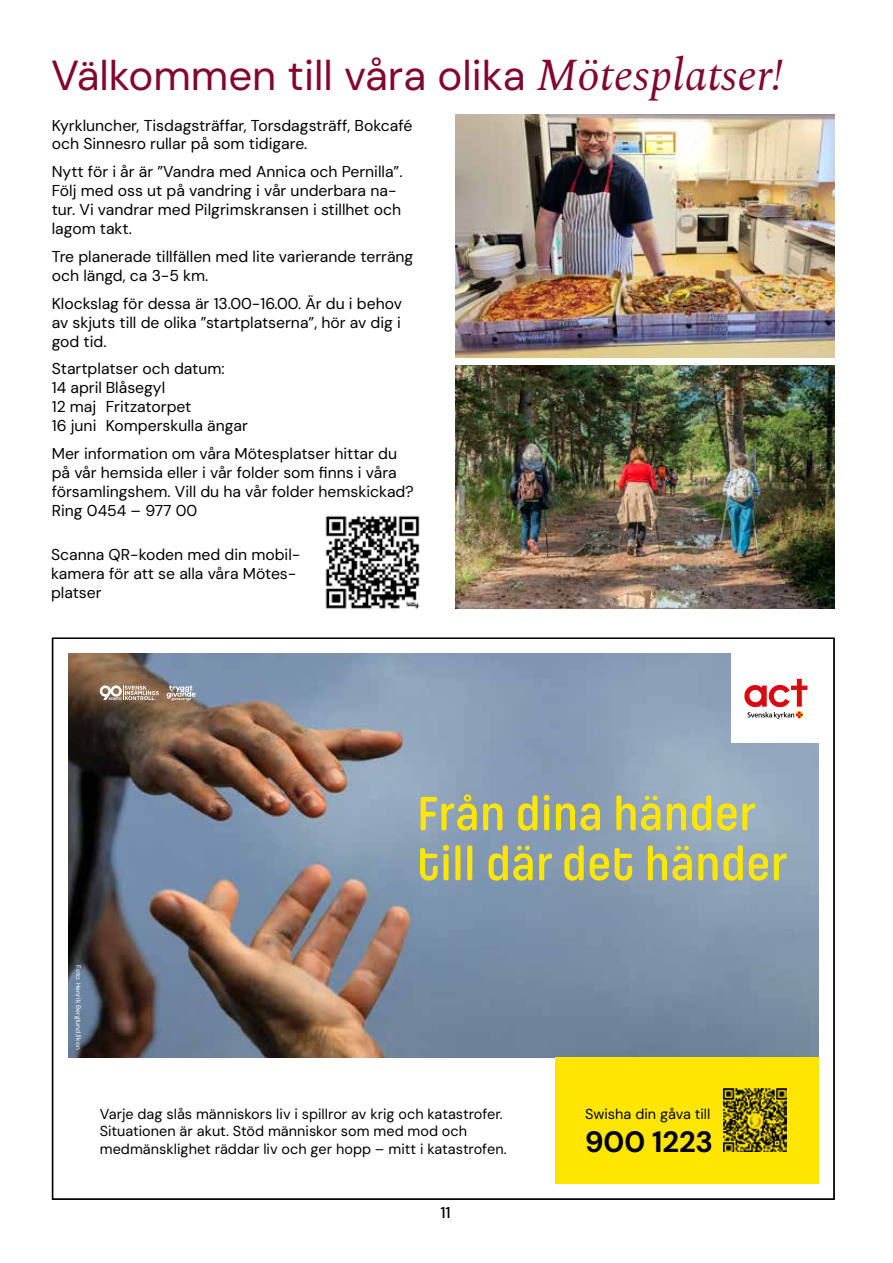
<style>
.page{position:relative;width:893px;height:1263px;background:#fff}
.page>*{position:absolute;margin:0;border:0;box-sizing:border-box;transform-origin:0 0}
.t1{font:600 50.1px/50.1px "Pilcrow Soft";letter-spacing:-.015em;color:#ffe600}
.t2{font:42px "DM Sans";color:#830531}
.t3{font:29.4px "DM Sans 9 pt";color:#000}
.t4{font:15.75px/18.9px "DM Sans";color:#000}
.t5{font:500 15.75px "DM Sans";color:#000}
.t6{font:14.4px/17.4px "DM Sans 9 pt";color:#000}
.t7{font:6.6px "DM Sans 9 pt";letter-spacing:.03em;color:#fff}
.s1{font-family:"Spectral";font-style:italic;font-size:45px}
</style>
<div class="page">
<img style="left:68px;top:654px;width:750px;height:403px">
<div style="left:555px;top:1057px;width:263px;height:126px;background:#ffe600"></div>
<img style="left:724px;top:1089px;width:63px;height:63px">
<div style="left:731px;top:638px;width:103px;height:104px;background:#fff"></div>
<svg style="left:744px;top:679px;width:63px;height:40px"></svg>
<svg style="left:100px;top:685px;width:59px;height:15px"></svg>
<svg style="left:167px;top:685px;width:29px;height:16px"></svg>
<img style="left:325px;top:515px;width:95px;height:94px">
<img style="left:455px;top:366px;width:379px;height:242px">
<img style="left:455px;top:115px;width:379px;height:243px">
<h2 class="t2" style="left:51px;top:50px;width:734px">Välkommen till våra olika <span class="s1">Mötesplatser!</span></h2>
<p class="t4" style="left:52px;top:116px;width:362px">Kyrkluncher, Tisdagsträffar, Torsdagsträff, Bokcafé och Sinnesro rullar på som tidigare.</p>
<p class="t4" style="left:52px;top:162px;width:352px">Nytt för i år är ”Vandra med Annica och Pernilla”.<br>Följ med oss ut på vandring i vår underbara na&shy;tur. Vi vandrar med Pilgrimskransen i stillhet och lagom takt.</p>
<p class="t4" style="left:52px;top:247px;width:363px">Tre planerade tillfällen med lite varierande terräng och längd, ca 3-5 km.</p>
<p class="t4" style="left:52px;top:294px;width:352px;text-align:justify">Klockslag för dessa är 13.00-16.00. Är du i behov av skjuts till de olika ”startplatserna”, hör av dig i god tid.</p>
<p class="t4" style="left:52px;top:359px;width:198px">Startplatser och datum:<br>14 april Blåsegyl<br>12 maj Fritzatorpet<br>16 juni Komperskulla ängar</p>
<p class="t4" style="left:52px;top:444px;width:363px">Mer information om våra Mötesplatser hittar du på vår hemsida eller i vår folder som finns i våra församlingshem. Vill du ha vår folder hemskickad?<br>Ring 0454 – 977 00</p>
<p class="t4" style="left:51px;top:545px;width:251px">Scanna QR-koden med din mobil&shy;kamera för att se alla våra Mötes&shy;platser</p>
<p class="t7" style="left:83px;top:965px;width:86px;rotate:90deg">Foto: Henrik Berglund/Ikon</p>
<h1 class="t1" style="left:416px;top:790px;width:372px">Från dina händer till där det händer</h1>
<p class="t6" style="left:100px;top:1105px;width:408px">Varje dag slås människors liv i spillror av krig och katastrofer.<br>Situationen är akut. Stöd människor som med mod och medmänsklighet räddar liv och ger hopp – mitt i katastrofen.</p>
<p class="t5" style="left:440px;top:1203px;width:12px">11</p>
<p class="t6" style="left:585px;top:1105px;width:127px">Swisha din gåva till</p>
<h3 class="t3" style="left:585px;top:1123px;width:129px">900 1223</h3>
</div>
